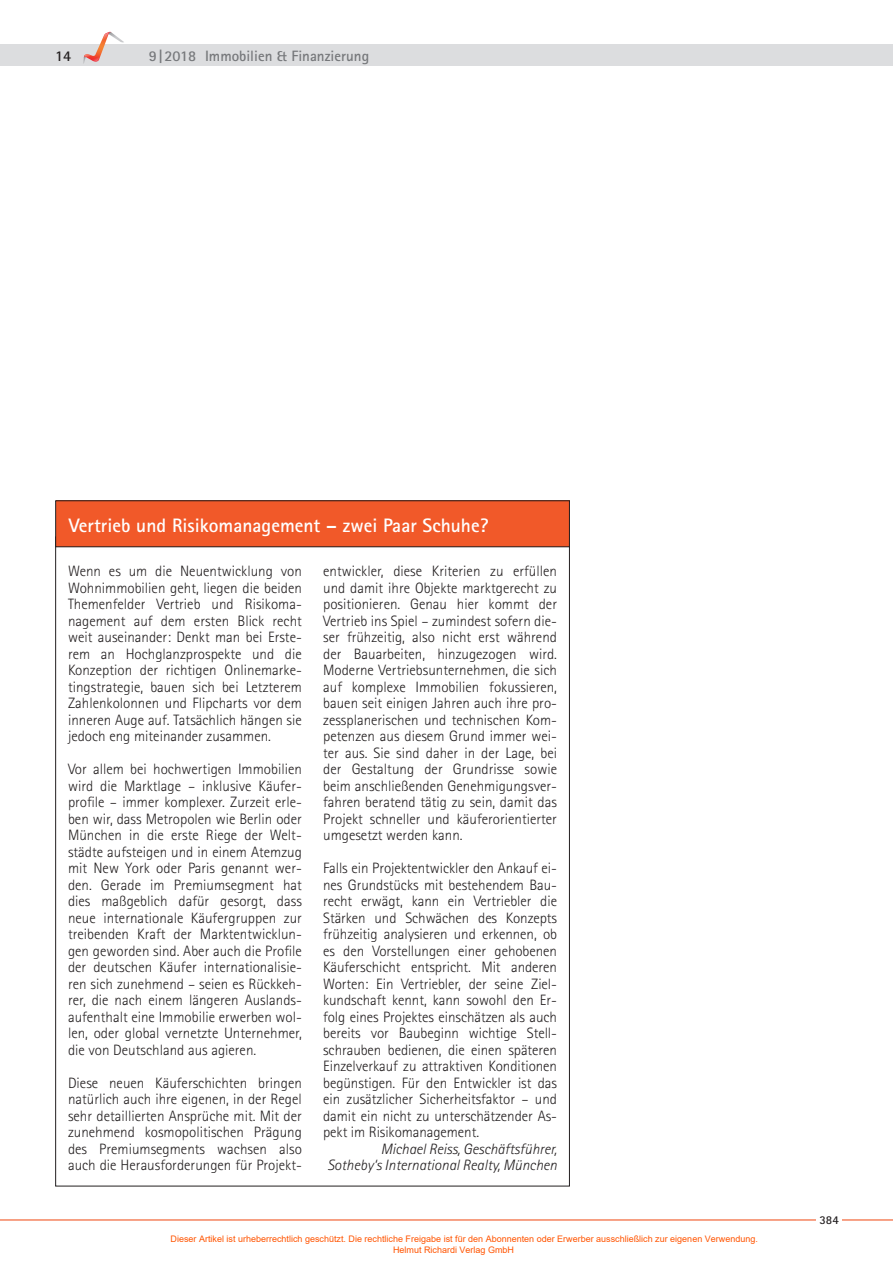
<style>
.page{position:relative;width:893px;height:1263px;background:#fff}
.page>*{position:absolute;margin:0;border:0;box-sizing:border-box;transform-origin:0 0}
.t1{font:700 19.5px "Rotis Sans Serif";color:#fff}
.t2{font:300 15px/16.5px "Rotis Sans Serif";color:#231f20;text-align:justify}
.t3{font:italic 300 15px/16.5px "Rotis Sans Serif";color:#231f20;text-align:right}
.t4{font:700 15px "Rotis Sans Serif";color:#76787b}
.t5{font:700 15px "Rotis Sans Serif";color:#231f20}
.t6{font:700 12px "Rotis Sans Serif";color:#231f20}
.t7{font:9px/10.8px "Arial";color:#ff5400}
</style>
<div class="page">
<hr style="left:0;top:1219px;width:893px;height:1px;background:#f15929">
<div style="left:0;top:45px;width:893px;height:21px;background:#dcdddf"></div>
<svg style="left:83px;top:31px;width:41px;height:33px"></svg>
<div style="left:816px;top:1214px;width:26px;height:13px;background:#fff"></div>
<div style="left:56px;top:501px;width:513px;height:46px;background:#f15929"></div>
<div style="left:55px;top:500px;width:515px;height:47px;border:1px solid #231f20"></div>
<p class="t5" style="left:55px;top:46px;width:18px">14</p>
<p class="t4" style="left:149px;top:46px;width:222px">9|2018 Immobilien &amp; Finanzierung</p>
<h1 class="t1" style="left:69px;top:512px;width:421px">Vertrieb und Risikomanagement – zwei Paar Schuhe?</h1>
<p class="t2" style="left:68px;top:563px;width:235px">Wenn es um die Neuentwicklung von Wohnimmobilien geht, liegen die beiden Themenfelder Vertrieb und Risikoma&shy;nagement auf dem ersten Blick recht weit auseinander: Denkt man bei Erste&shy;rem an Hochglanzprospekte und die Konzeption der richtigen Onlinemarke&shy;tingstrategie, bauen sich bei Letzterem Zahlenkolonnen und Flipcharts vor dem inneren Auge auf. Tatsächlich hängen sie jedoch eng miteinander zusammen.</p>
<p class="t2" style="left:68px;top:761px;width:235px">Vor allem bei hochwertigen Immobilien wird die Marktlage – inklusive Käufer&shy;profile – immer komplexer. Zurzeit erle&shy;ben wir, dass Metropolen wie Berlin oder München in die erste Riege der Welt&shy;städte aufsteigen und in einem Atemzug mit New York oder Paris genannt wer&shy;den. Gerade im Premiumsegment hat dies maßgeblich dafür gesorgt, dass neue internationale Käufergruppen zur treibenden Kraft der Marktentwicklun&shy;gen geworden sind. Aber auch die Profile der deutschen Käufer internationalisie&shy;ren sich zunehmend – seien es Rückkeh&shy;rer, die nach einem längeren Auslands&shy;aufenthalt eine Immobilie erwerben wol&shy;len, oder global vernetzte Unternehmer, die von Deutschland aus agieren.</p>
<p class="t2" style="left:68px;top:1074px;width:235px">Diese neuen Käuferschichten bringen natürlich auch ihre eigenen, in der Regel sehr detaillierten Ansprüche mit. Mit der zunehmend kosmopolitischen Prägung des Premiumsegments wachsen also auch die Herausforderungen für Projekt-</p>
<p class="t2" style="left:323px;top:563px;width:235px">entwickler, diese Kriterien zu erfüllen und damit ihre Objekte marktgerecht zu positionieren. Genau hier kommt der Vertrieb ins Spiel – zumindest sofern die&shy;ser frühzeitig, also nicht erst während der Bauarbeiten, hinzugezogen wird.<br>Moderne Vertriebsunternehmen, die sich auf komplexe Immobilien fokussieren, bauen seit einigen Jahren auch ihre pro&shy;zessplanerischen und technischen Kom&shy;petenzen aus diesem Grund immer wei&shy;ter aus. Sie sind daher in der Lage, bei der Gestaltung der Grundrisse sowie beim anschließenden Genehmigungsver&shy;fahren beratend tätig zu sein, damit das Projekt schneller und käuferorientierter umgesetzt werden kann.</p>
<p class="t2" style="left:323px;top:860px;width:235px">Falls ein Projektentwickler den Ankauf ei&shy;nes Grundstücks mit bestehendem Bau&shy;recht erwägt, kann ein Vertriebler die Stärken und Schwächen des Konzepts frühzeitig analysieren und erkennen, ob es den Vorstellungen einer gehobenen Käuferschicht entspricht. Mit anderen Worten: Ein Vertriebler, der seine Ziel&shy;kundschaft kennt, kann sowohl den Er&shy;folg eines Projektes einschätzen als auch bereits vor Baubeginn wichtige Stell&shy;schrauben bedienen, die einen späteren Einzelverkauf zu attraktiven Konditionen begünstigen. Für den Entwickler ist das ein zusätzlicher Sicherheitsfaktor – und damit ein nicht zu unterschätzender As&shy;pekt im Risikomanagement.</p>
<p class="t3" style="left:327px;top:1140px;width:231px">Michael Reiss, Geschäftsführer,<br>Sotheby‘s International Realty, München</p>
<p class="t7" style="left:393px;top:1233px;width:366px;text-indent:-223px">Dieser Artikel ist urheberrechtlich geschützt. Die rechtliche Freigabe ist für den Abonnenten oder Erwerber ausschließlich zur eigenen Verwendung.<br>Helmut Richardi Verlag GmbH</p>
<p class="t6" style="left:819px;top:1212px;width:21px">384</p>
</div>
